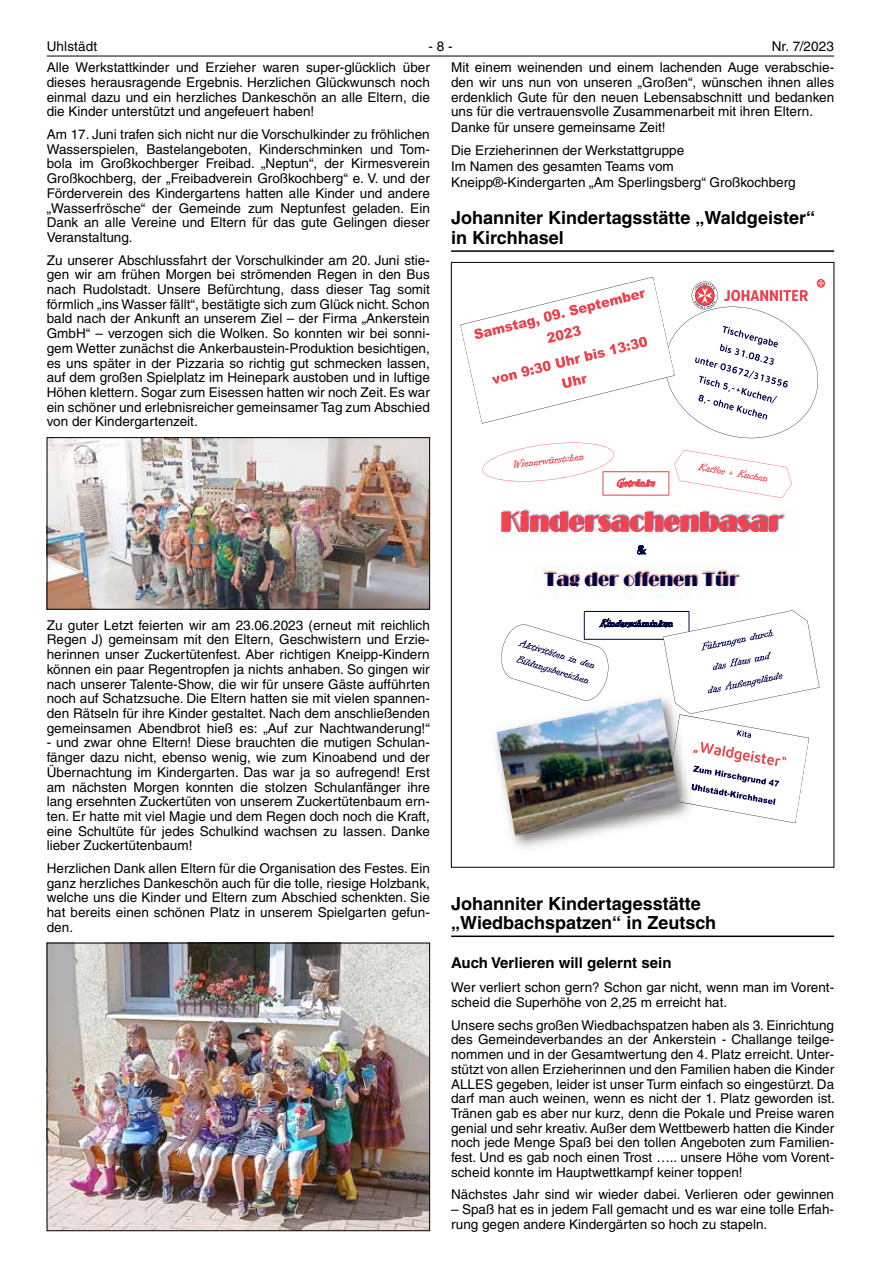
<style>
.page{position:relative;width:881px;height:1263px;background:#fff}
.page>*{position:absolute;margin:0;border:0;box-sizing:border-box;transform-origin:0 0}
.t1{font:27.75px "Broadway";color:#f14351;scale:.94 1}
.t2{font:19.5px "Broadway";color:#000544;scale:.94 1}
.t3{font:700 18px/19.6px "Helvetica LT";color:#000}
.t4{font:700 15px "Helvetica LT";color:#000}
.t5{font:13.5px/14.7px "Helvetica LT";color:#000;text-align:justify}
.t6{font:12.6px "Broadway";color:#000544;scale:.94 1}
</style>
<div class="page">
<hr style="left:47px;top:56px;width:786px;height:1px;background:#000">
<hr style="left:451px;top:250px;width:382px;height:2px;background:#000">
<hr style="left:451px;top:935px;width:382px;height:2px;background:#000">
<img style="left:536px;top:565px;width:204px;height:34px">
<img style="left:495px;top:742px;width:90px;height:106px">
<img style="left:496px;top:731px;width:154px;height:105px">
<img style="left:498px;top:610px;width:321px;height:213px">
<svg style="left:460px;top:277px;width:364px;height:277px"></svg>
<img style="left:49px;top:439px;width:378px;height:168px">
<div style="left:47px;top:437px;width:382px;height:172px;border:1px solid #000"></div>
<img style="left:49px;top:945px;width:378px;height:284px">
<div style="left:47px;top:943px;width:382px;height:288px;border:1px solid #000"></div>
<p class="t5" style="left:47px;top:39px;width:52px">Uhlstädt</p>
<p class="t5" style="left:428px;top:39px;width:26px">- 8 -</p>
<p class="t5" style="left:451px;top:35px;width:384px;line-height:21.3px;text-align:right">Nr. 7/2023<br>Mit einem weinenden und einem lachenden Auge verabschie-</p>
<p class="t5" style="left:451px;top:74px;width:384px;line-height:15.1px;text-align:left">den wir uns nun von unseren „Großen“, wünschen ihnen alles erdenklich Gute für den neuen Lebensabschnitt und bedanken uns für die vertrauensvolle Zusammenarbeit mit ihren Eltern.<br>Danke für unsere gemeinsame Zeit!</p>
<p class="t5" style="left:451px;top:142px;width:346px;line-height:15.9px;text-align:left">Die Erzieherinnen der Werkstattgruppe<br>Im Namen des gesamten Teams vom<br>Kneipp®-Kindergarten „Am Sperlingsberg“ Großkochberg</p>
<h3 class="t3" style="left:451px;top:208px;width:365px">Johanniter Kindertagsstätte „Waldgeister“ in Kirchhasel</h3>
<p class="t5" style="left:47px;top:60px;width:384px">Alle Werkstattkinder und Erzieher waren super-glücklich über dieses herausragende Ergebnis. Herzlichen Glückwunsch noch einmal dazu und ein herzliches Dankeschön an alle Eltern, die die Kinder unterstützt und angefeuert haben!</p>
<p class="t5" style="left:47px;top:127px;width:384px">Am 17. Juni trafen sich nicht nur die Vorschulkinder zu fröhlichen Wasserspielen, Bastelangeboten, Kinderschminken und Tom&shy;bola im Großkochberger Freibad. „Neptun“, der Kirmesverein Großkochberg, der „Freibadverein Großkochberg“ e. V. und der Förderverein des Kindergartens hatten alle Kinder und andere „Wasserfrösche“ der Gemeinde zum Neptunfest geladen. Ein Dank an alle Vereine und Eltern für das gute Gelingen dieser Veranstaltung.</p>
<p class="t5" style="left:47px;top:252px;width:384px">Zu unserer Abschlussfahrt der Vorschulkinder am 20. Juni stie&shy;gen wir am frühen Morgen bei strömenden Regen in den Bus nach Rudolstadt. Unsere Befürchtung, dass dieser Tag somit förmlich „ins Wasser fällt“, bestätigte sich zum Glück nicht. Schon bald nach der Ankunft an unserem Ziel – der Firma „Ankerstein GmbH“ – verzogen sich die Wolken. So konnten wir bei sonni&shy;gem Wetter zunächst die Ankerbaustein-Produktion besichtigen, es uns später in der Pizzaria so richtig gut schmecken lassen, auf dem großen Spielplatz im Heinepark austoben und in luftige Höhen klettern. Sogar zum Eisessen hatten wir noch Zeit. Es war ein schöner und erlebnisreicher gemeinsamer Tag zum Abschied von der Kindergartenzeit.</p>
<p class="t5" style="left:47px;top:617px;width:384px">Zu guter Letzt feierten wir am 23.06.2023 (erneut mit reichlich Regen J) gemeinsam mit den Eltern, Geschwistern und Erzie&shy;herinnen unser Zuckertütenfest. Aber richtigen Kneipp-Kindern können ein paar Regentropfen ja nichts anhaben. So gingen wir nach unserer Talente-Show, die wir für unsere Gäste aufführten noch auf Schatzsuche. Die Eltern hatten sie mit vielen spannen&shy;den Rätseln für ihre Kinder gestaltet. Nach dem anschließenden gemeinsamen Abendbrot hieß es: „Auf zur Nachtwanderung!“</p>
<p class="t5" style="left:47px;top:735px;width:384px">- und zwar ohne Eltern! Diese brauchten die mutigen Schulan&shy;fänger dazu nicht, ebenso wenig, wie zum Kinoabend und der Übernachtung im Kindergarten. Das war ja so aufregend! Erst am nächsten Morgen konnten die stolzen Schulanfänger ihre lang ersehnten Zuckertüten von unserem Zuckertütenbaum ern&shy;ten. Er hatte mit viel Magie und dem Regen doch noch die Kraft, eine Schultüte für jedes Schulkind wachsen zu lassen. Danke lieber Zuckertütenbaum!</p>
<p class="t5" style="left:47px;top:861px;width:384px">Herzlichen Dank allen Eltern für die Organisation des Festes. Ein ganz herzliches Dankeschön auch für die tolle, riesige Holzbank, welche uns die Kinder und Eltern zum Abschied schenkten. Sie hat bereits einen schönen Platz in unserem Spielgarten gefun&shy;den.</p>
<h1 class="t1" style="left:500px;top:506px;width:301px">Kindersachenbasar</h1>
<h2 class="t2" style="left:543px;top:568px;width:208px">Tag der offenen Tür</h2>
<p class="t6" style="left:637px;top:542px;width:11px">&amp;</p>
<h3 class="t3" style="left:451px;top:893px;width:266px">Johanniter Kindertagesstätte „Wiedbachspatzen“ in Zeutsch</h3>
<p class="t4" style="left:451px;top:953px;width:222px">Auch Verlieren will gelernt sein</p>
<p class="t5" style="left:451px;top:980px;width:384px">Wer verliert schon gern? Schon gar nicht, wenn man im Vorent&shy;scheid die Superhöhe von 2,25 m erreicht hat.</p>
<p class="t5" style="left:451px;top:1017px;width:385px">Unsere sechs großen Wiedbachspatzen haben als 3. Einrichtung des Gemeindeverbandes an der Ankerstein - Challange teilge&shy;nommen und in der Gesamtwertung den 4. Platz erreicht. Unter&shy;stützt von allen Erzieherinnen und den Familien haben die Kinder ALLES gegeben, leider ist unser Turm einfach so eingestürzt. Da darf man auch weinen, wenn es nicht der 1. Platz geworden ist.<br>Tränen gab es aber nur kurz, denn die Pokale und Preise waren genial und sehr kreativ. Außer dem Wettbewerb hatten die Kinder noch jede Menge Spaß bei den tollen Angeboten zum Familien&shy;fest. Und es gab noch einen Trost ….. unsere Höhe vom Vorent&shy;scheid konnte im Hauptwettkampf keiner toppen!</p>
<p class="t5" style="left:451px;top:1187px;width:384px">Nächstes Jahr sind wir wieder dabei. Verlieren oder gewinnen</p>
<p class="t5" style="left:451px;top:1202px;width:384px">– Spaß hat es in jedem Fall gemacht und es war eine tolle Erfah&shy;rung gegen andere Kindergärten so hoch zu stapeln.</p>
</div>
